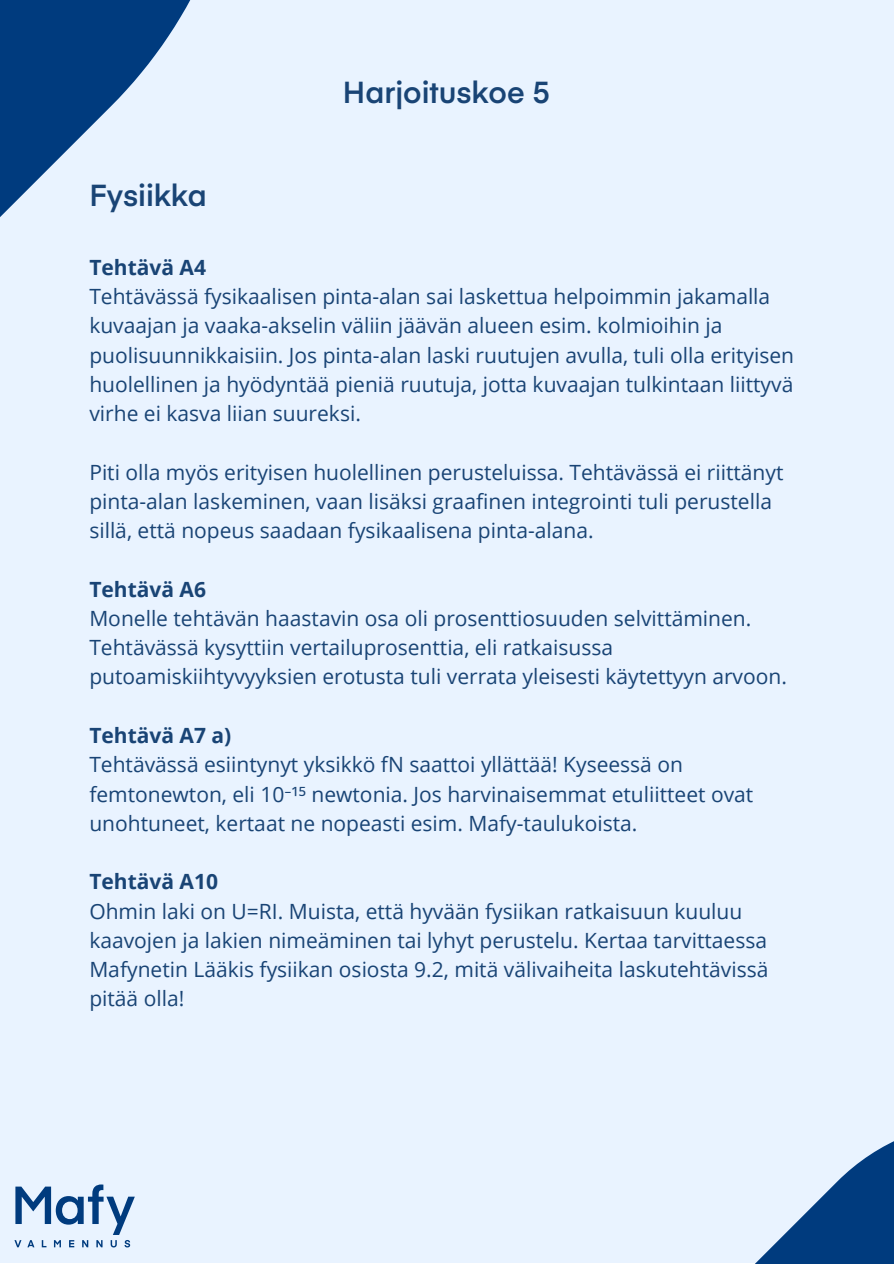
<style>
.page{position:relative;width:894px;height:1264px;background:#fff}
.page>*{position:absolute;margin:0;border:0;box-sizing:border-box;transform-origin:0 0}
.t1{font:600 30px "Eina 03";color:#194475}
.t2{font:21px/29.2px "Open Sans";color:#194475}
.t3{font:700 21px "Open Sans";color:#194475}
.s1{font-family:"Noto Sans"}
</style>
<div class="page">
<div style="left:0;top:0;width:893px;height:1262px;background:#e9f3ff"></div>
<svg style="left:0;top:0;width:191px;height:217px;fill:#003b7e"></svg>
<svg style="left:313px;top:1141px;width:580px;height:122px"></svg>
<svg style="left:14px;top:1184px;width:121px;height:63px"></svg>
<h1 class="t1" style="left:89px;top:172px;width:119px">Fysiikka</h1>
<p class="t1" style="left:343px;top:70px;width:208px">Harjoituskoe 5</p>
<h1 class="t3" style="left:89px;top:252px;width:118px">Tehtävä A4</h1>
<p class="t2" style="left:89px;top:281px;width:706px">Tehtävässä fysikaalisen pinta-alan sai laskettua helpoimmin jakamalla kuvaajan ja vaaka-akselin väliin jäävän alueen esim. kolmioihin ja puolisuunnikkaisiin. Jos pinta-alan laski ruutujen avulla, tuli olla erityisen huolellinen ja hyödyntää pieniä ruutuja, jotta kuvaajan tulkintaan liittyvä virhe ei kasva liian suureksi.</p>
<p class="t2" style="left:89px;top:457px;width:695px">Piti olla myös erityisen huolellinen perusteluissa. Tehtävässä ei riittänyt pinta-alan laskeminen, vaan lisäksi graafinen integrointi tuli perustella sillä, että nopeus saadaan fysikaalisena pinta-alana.</p>
<p class="t3" style="left:89px;top:574px;width:118px">Tehtävä A6</p>
<p class="t2" style="left:89px;top:603px;width:663px">Monelle tehtävän haastavin osa oli prosenttiosuuden selvittäminen.<br>Tehtävässä kysyttiin vertailuprosenttia, eli ratkaisussa</p>
<p class="t2" style="left:89px;top:661px;width:699px">putoamiskiihtyvyyksien erotusta tuli verrata yleisesti käytettyyn arvoon.</p>
<p class="t3" style="left:89px;top:720px;width:143px">Tehtävä A7 a)</p>
<p class="t2" style="left:89px;top:749px;width:665px">Tehtävässä esiintynyt yksikkö fN saattoi yllättää! Kyseessä on femtonewton, eli 10<span class="s1">⁻</span>¹⁵ newtonia. Jos harvinaisemmat etuliitteet ovat unohtuneet, kertaat ne nopeasti esim. Mafy-taulukoista.</p>
<p class="t3" style="left:89px;top:866px;width:130px">Tehtävä A10</p>
<p class="t2" style="left:89px;top:895px;width:680px">Ohmin laki on U=RI. Muista, että hyvään fysiikan ratkaisuun kuuluu kaavojen ja lakien nimeäminen tai lyhyt perustelu. Kertaa tarvittaessa Mafynetin Lääkis fysiikan osiosta 9.2, mitä välivaiheita laskutehtävissä pitää olla!</p>
</div>
